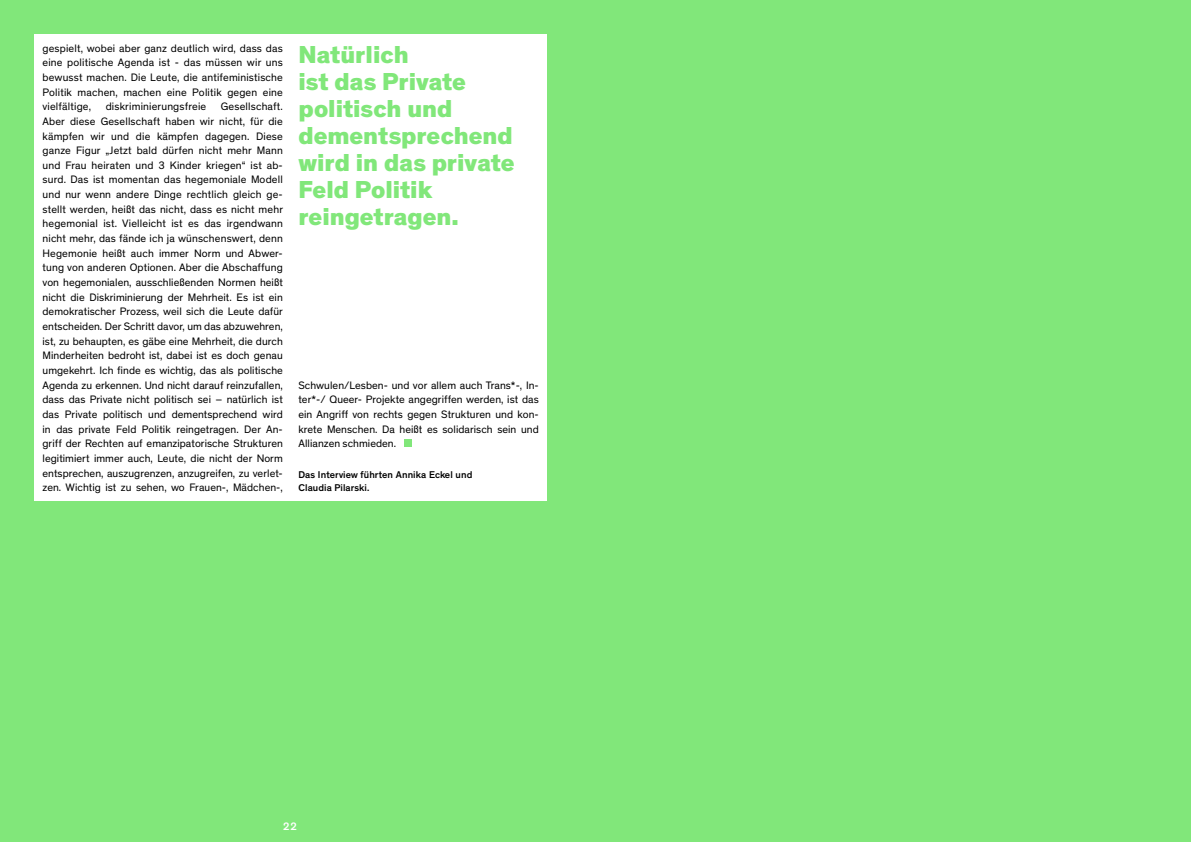
<style>
.page{position:relative;width:1191px;height:842px;background:#81e77a}
.page>*{position:absolute;margin:0;border:0;box-sizing:border-box;transform-origin:0 0}
.t1{font:800 25px/27px "Theinhardt";color:#81e77a}
.t2{font:11px/14.7px "Theinhardt";letter-spacing:.005em;color:#000;text-align:justify}
.t3{font:500 11px "Theinhardt";color:#fff}
.t4{font:500 10px/13px "Theinhardt";letter-spacing:.01em;color:#000}
</style>
<div class="page">
<div style="left:34px;top:34px;width:512px;height:467px;background:#fff"></div>
<div style="left:404px;top:440px;width:7px;height:7px;background:#81e77a"></div>
<p class="t2" style="left:43px;top:41px;width:242px">gespielt, wobei aber ganz deutlich wird, dass das eine politische Agenda ist - das müssen wir uns bewusst machen. Die Leute, die antifeministische Politik machen, machen eine Politik gegen eine vielfältige,</p>
<p class="t2" style="left:43px;top:99px;width:242px;text-indent:178px">Gesellschaft.<br>Aber diese Gesellschaft haben wir nicht, für die kämpfen wir und die kämpfen dagegen. Diese ganze Figur „Jetzt bald dürfen nicht mehr Mann und Frau heiraten und 3 Kinder kriegen“ ist ab&shy;surd. Das ist momentan das hegemoniale Modell und nur wenn andere Dinge rechtlich gleich ge&shy;stellt werden, heißt das nicht, dass es nicht mehr hegemonial ist. Vielleicht ist es das irgendwann nicht mehr, das fände ich ja wünschenswert, denn Hegemonie heißt auch immer Norm und Abwer&shy;tung von anderen Optionen. Aber die Abschaffung von hegemonialen, ausschließenden Normen heißt nicht die Diskriminierung der Mehrheit. Es ist ein demokratischer Prozess, weil sich die Leute dafür entscheiden. Der Schritt davor, um das abzuwehren, ist, zu behaupten, es gäbe eine Mehrheit, die durch Minderheiten bedroht ist, dabei ist es doch genau umgekehrt. Ich finde es wichtig, das als politische Agenda zu erkennen. Und nicht darauf reinzufallen, dass das Private nicht politisch sei – natürlich ist das Private politisch und dementsprechend wird in das private Feld Politik reingetragen. Der An&shy;griff der Rechten auf emanzipatorische Strukturen legitimiert immer auch, Leute, die nicht der Norm entsprechen, auszugrenzen, anzugreifen, zu verlet&shy;zen. Wichtig ist zu sehen, wo Frauen-, Mädchen-,</p>
<p class="t2" style="left:106px;top:99px;width:102px">diskriminierungsfreie</p>
<h1 class="t1" style="left:298px;top:41px;width:218px">Natürlich<br>ist das Private politisch und dementsprechend wird in das private<br>Feld Politik reingetragen.</h1>
<p class="t2" style="left:298px;top:378px;width:242px">Schwulen/Lesben- und vor allem auch Trans*-, In&shy;ter*-/ Queer- Projekte angegriffen werden, ist das ein Angriff von rechts gegen Strukturen und kon&shy;krete Menschen. Da heißt es solidarisch sein und Allianzen schmieden.</p>
<p class="t4" style="left:298px;top:468px;width:175px">Das Interview führten Annika Eckel und<br>Claudia Pilarski.</p>
<p class="t3" style="left:283px;top:819px;width:15px">22</p>
</div>
